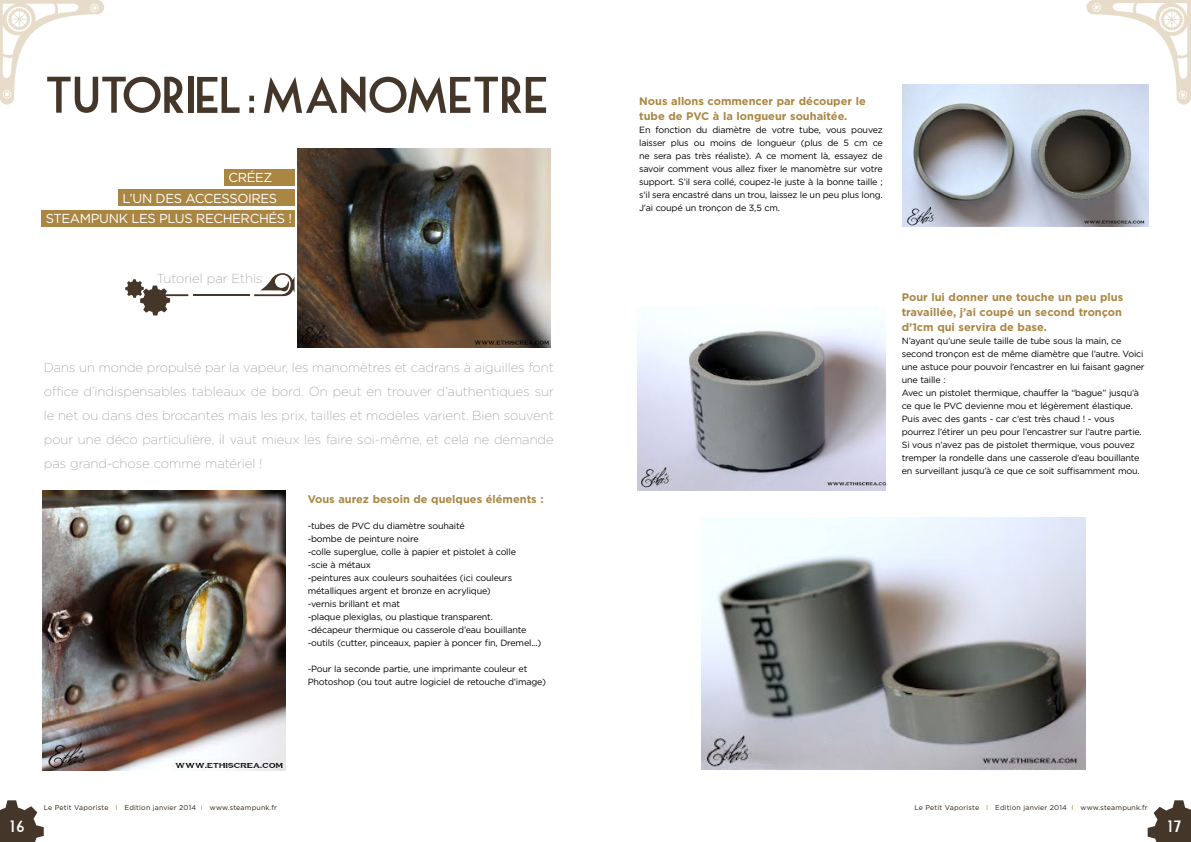
<style>
.page{position:relative;width:1191px;height:842px;background:#fff}
.page>*{position:absolute;margin:0;border:0;box-sizing:border-box;transform-origin:0 0}
.t1{font:50px "Mouse Deco";letter-spacing:-.115em;color:#45362a}
.t2{font:16px "Mouse Deco";color:#fff}
.t3{font:200 13px/24px "Gotham";color:#939598;text-align:justify}
.t4{font:13px "Gotham";color:#fff}
.t5{font:700 11px/15px "Gotham";color:#aa8643}
.t6{font:9px/13px "Gotham";letter-spacing:-.02em;color:#000}
.t7{font:7px "Gotham";letter-spacing:.025em;color:#2b1f13}
.s1{color:#aa8643}
</style>
<div class="page">
<svg style="left:1086px;top:0;width:105px;height:105px"></svg>
<svg style="left:0;top:0;width:104px;height:105px"></svg>
<svg style="left:0;top:800px;width:44px;height:42px"></svg>
<svg style="left:1147px;top:800px;width:44px;height:42px"></svg>
<div style="left:118px;top:189px;width:176px;height:17px;background:#aa8643"></div>
<img style="left:298px;top:148px;width:252px;height:200px">
<img style="left:42px;top:491px;width:244px;height:280px">
<img style="left:637px;top:323px;width:248px;height:168px">
<img style="left:701px;top:517px;width:384px;height:253px">
<img style="left:902px;top:84px;width:246px;height:143px">
<div style="left:224px;top:169px;width:70px;height:17px;background:#aa8643"></div>
<div style="left:41px;top:210px;width:253px;height:17px;background:#aa8643"></div>
<hr style="left:193px;top:294px;width:57px;height:2px;background:#45362a">
<svg style="left:254px;top:273px;width:40px;height:23px"></svg>
<svg style="left:125px;top:279px;width:63px;height:36px"></svg>
<h1 class="t1" style="left:42px;top:71px;width:510px">TUTORIEL:MANOMETRE</h1>
<h3 class="t4" style="left:228px;top:170px;width:10px">crée</h3>
<h3 class="t4" style="left:263px;top:170px;width:11px">Z</h3>
<h3 class="t4" style="left:122px;top:190px;width:43px">l’un des</h3>
<h3 class="t4" style="left:185px;top:190px;width:10px">accessoires</h3>
<h3 class="t4" style="left:46px;top:211px;width:11px">steampunk</h3>
<h3 class="t4" style="left:131px;top:211px;width:9px">les</h3>
<h3 class="t4" style="left:159px;top:211px;width:9px">plus</h3>
<h3 class="t4" style="left:196px;top:211px;width:10px">recherchés</h3>
<h3 class="t4" style="left:288px;top:211px;width:5px">!</h3>
<h3 class="t3" style="left:157px;top:267px;width:107px">Tutoriel par Ethis</h3>
<p class="t3" style="left:44px;top:355px;width:511px">Dans un monde propulsé par la vapeur, les manomètres et cadrans à aiguilles font office d’indispensables tableaux de bord. On peut en trouver d’authentiques sur le net ou dans des brocantes mais les prix, tailles et modèles varient. Bien souvent pour une déco particulière, il vaut mieux les faire soi-même, et cela ne demande pas grand-chose comme matériel !</p>
<p class="t5" style="left:308px;top:492px;width:237px">Vous aurez besoin de quelques éléments :</p>
<p class="t6" style="left:308px;top:519px;width:235px">-tubes de PVC du diamètre souhaité<br>-bombe de peinture noire<br>-colle superglue, colle à papier et pistolet à colle<br>-scie à métaux<br>-peintures aux couleurs souhaitées (ici couleurs métalliques argent et bronze en acrylique)<br>-vernis brillant et mat<br>-plaque plexiglas, ou plastique transparent.<br>-décapeur thermique ou casserole d’eau bouillante -outils (cutter, pinceaux, papier à poncer fin, Dremel...)</p>
<p class="t6" style="left:308px;top:662px;width:240px">-Pour la seconde partie, une imprimante couleur et<br>Photoshop (ou tout autre logiciel de retouche d’image)</p>
<p class="t5" style="left:639px;top:94px;width:228px">Nous allons commencer par découper le tube de PVC à la longueur souhaitée.</p>
<p class="t6" style="left:639px;top:123px;width:245px;text-align:justify">En fonction du diamètre de votre tube, vous pouvez laisser plus ou moins de longueur (plus de 5 cm ce ne sera pas très réaliste). A ce moment là, essayez de savoir comment vous allez fixer le manomètre sur votre support. S’il sera collé, coupez-le juste à la bonne taille ; s’il sera encastré dans un trou, laissez le un peu plus long.<br>J’ai coupé un tronçon de 3,5 cm.</p>
<p class="t5" style="left:901px;top:289px;width:223px;text-align:justify">Pour lui donner une touche un peu plus travaillée, j’ai coupé un second tronçon d’1cm qui servira de base.</p>
<p class="t6" style="left:901px;top:334px;width:244px">N’ayant qu’une seule taille de tube sous la main, ce second tronçon est de même diamètre que l’autre. Voici une astuce pour pouvoir l’encastrer en lui faisant gagner une taille :<br>Avec un pistolet thermique, chauffer la “bague” jusqu’à ce que le PVC devienne mou et légèrement élastique.<br>Puis avec des gants - car c’est très chaud ! - vous pourrez l’étirer un peu pour l’encastrer sur l’autre partie.<br>Si vous n’avez pas de pistolet thermique, vous pouvez tremper la rondelle dans une casserole d’eau bouillante en surveillant jusqu’à ce que ce soit suffisamment mou.</p>
<p class="t7" style="left:44px;top:803px;width:235px">Le Petit Vaporiste <span class="s1">I</span> Edition janvier 2014 <span class="s1">I</span> www.steampunk.fr</p>
<p class="t7" style="left:914px;top:803px;width:235px">Le Petit Vaporiste <span class="s1">I</span> Edition janvier 2014 <span class="s1">I</span> www.steampunk.fr</p>
<h2 class="t2" style="left:9px;top:819px;width:18px">16</h2>
<h2 class="t2" style="left:1166px;top:819px;width:17px">17</h2>
</div>
